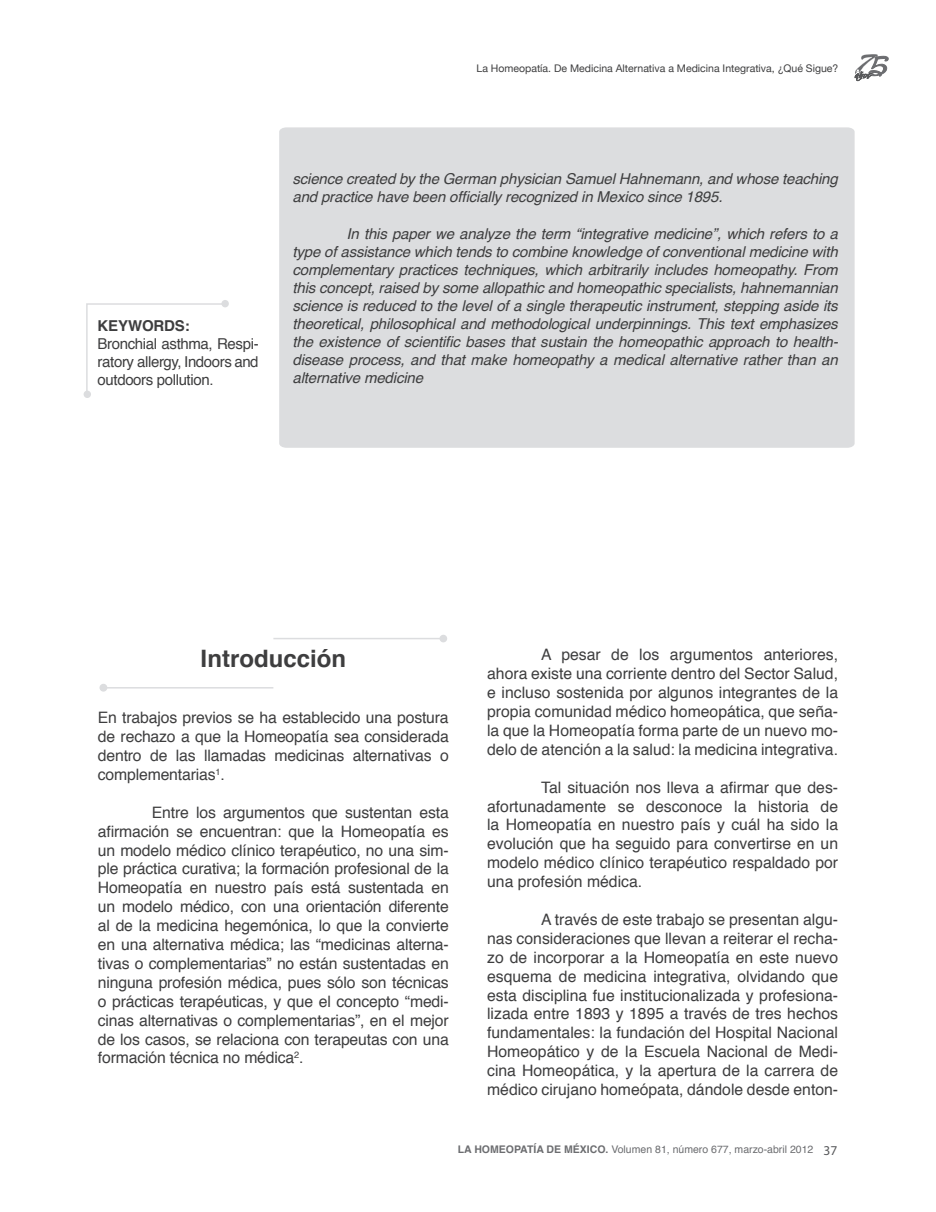
<style>
.page{position:relative;width:936px;height:1212px;background:#fff}
.page>*{position:absolute;margin:0;border:0;box-sizing:border-box;transform-origin:0 0}
.t1{font:700 24px "Helvetica";color:#3e3e3f}
.t2{font:15.75px/18.9px "Helvetica";color:#3e3e3f;text-align:justify}
.t3{font:italic 15px/18px "Helvetica";letter-spacing:-.01em;color:#3e3e3f}
.t4{font:15px/18px "Helvetica";letter-spacing:-.025em;color:#3e3e3f;text-align:justify}
.t5{font:700 15px "Helvetica";letter-spacing:-.01em;color:#3e3e3f}
.t6{font:10.5px "Helvetica Neue";color:#3e3e3f}
.t7{font:10.5px "Helvetica";color:#6c6d70}
.s1{font-weight:700}
.s2{font-family:"Myriad Pro";font-size:13.5px;color:#57585a}
</style>
<div class="page">
<svg style="left:854px;top:54px;width:35px;height:27px"></svg>
<div style="left:279px;top:127px;width:575px;height:321px;background:#dcdddf"></div>
<div style="left:221px;top:300px;width:8px;height:7px;background:#dcdddf;border-radius:50%"></div>
<svg style="left:85px;top:302px;width:141px;height:91px"></svg>
<div style="left:84px;top:391px;width:7px;height:7px;background:#dcdddf;border-radius:50%"></div>
<div style="left:99px;top:684px;width:8px;height:8px;background:#dcdddf;border-radius:50%"></div>
<hr style="left:103px;top:687px;width:170px;height:1px;background:#dcdddf">
<div style="left:439px;top:635px;width:8px;height:7px;background:#dcdddf;border-radius:50%"></div>
<hr style="left:273px;top:638px;width:170px;height:1px;background:#dcdddf">
<p class="t6" style="left:476px;top:60px;width:363px">La Homeopatía. De Medicina Alternativa a Medicina Integrativa, ¿Qué Sigue?</p>
<p class="t5" style="left:98px;top:314px;width:94px">KEYWORDS:</p>
<p class="t4" style="left:98px;top:335px;width:162px">Bronchial asthma, Respi&shy;ratory allergy, Indoors and outdoors pollution.</p>
<p class="t3" style="left:292px;top:170px;width:547px">science created by the German physician Samuel Hahnemann, and whose teaching and practice have been officially recognized in Mexico since 1895.</p>
<p class="t3" style="left:292px;top:225px;width:547px;text-align:justify;text-indent:54px">In this paper we analyze the term “integrative medicine”, which refers to a type of assistance which tends to combine knowledge of conventional medicine with complementary practices techniques, which arbitrarily includes homeopathy. From this concept, raised by some allopathic and homeopathic specialists, hahnemannian science is reduced to the level of a single therapeutic instrument, stepping aside its theoretical, philosophical and methodological underpinnings. This text emphasizes the existence of scientific bases that sustain the homeopathic approach to health&shy;disease process, and that make homeopathy a medical alternative rather than an alternative medicine</p>
<p class="t1" style="left:201px;top:639px;width:147px">Introducción</p>
<p class="t2" style="left:98px;top:709px;width:352px">En trabajos previos se ha establecido una postura de rechazo a que la Homeopatía sea considerada dentro de las llamadas medicinas alternativas o complementarias<sup>1</sup>.</p>
<p class="t2" style="left:98px;top:803px;width:352px;text-indent:54px">Entre los argumentos que sustentan esta afirmación se encuentran: que la Homeopatía es un modelo médico clínico terapéutico, no una sim&shy;ple práctica curativa; la formación profesional de la Homeopatía en nuestro país está sustentada en un modelo médico, con una orientación diferente al de la medicina hegemónica, lo que la convierte en una alternativa médica; las “medicinas alterna&shy;tivas o complementarias” no están sustentadas en ninguna profesión médica, pues sólo son técnicas o prácticas terapéuticas, y que el concepto “medi&shy;cinas alternativas o complementarias”, en el mejor de los casos, se relaciona con terapeutas con una formación técnica no médica<sup>2</sup>.</p>
<p class="t2" style="left:487px;top:646px;width:352px;text-indent:54px">A pesar de los argumentos anteriores, ahora existe una corriente dentro del Sector Salud, e incluso sostenida por algunos integrantes de la propia comunidad médico homeopática, que seña&shy;la que la Homeopatía forma parte de un nuevo mo&shy;delo de atención a la salud: la medicina integrativa.</p>
<p class="t2" style="left:487px;top:778px;width:352px;text-indent:54px">Tal situación nos lleva a afirmar que des&shy;afortunadamente se desconoce la historia de la Homeopatía en nuestro país y cuál ha sido la evolución que ha seguido para convertirse en un modelo médico clínico terapéutico respaldado por una profesión médica.</p>
<p class="t2" style="left:487px;top:910px;width:352px;text-indent:54px">A través de este trabajo se presentan algu&shy;nas consideraciones que llevan a reiterar el recha&shy;zo de incorporar a la Homeopatía en este nuevo esquema de medicina integrativa, olvidando que esta disciplina fue institucionalizada y profesiona&shy;lizada entre 1893 y 1895 a través de tres hechos fundamentales: la fundación del Hospital Nacional Homeopático y de la Escuela Nacional de Medi&shy;cina Homeopática, y la apertura de la carrera de médico cirujano homeópata, dándole desde enton-</p>
<p class="t7" style="left:458px;top:1141px;width:381px"><span class="s1">LA HOMEOPATÍA DE MÉXICO.</span> Volumen 81, número 677, marzo-abril 2012 <span class="s2">37</span></p>
</div>
